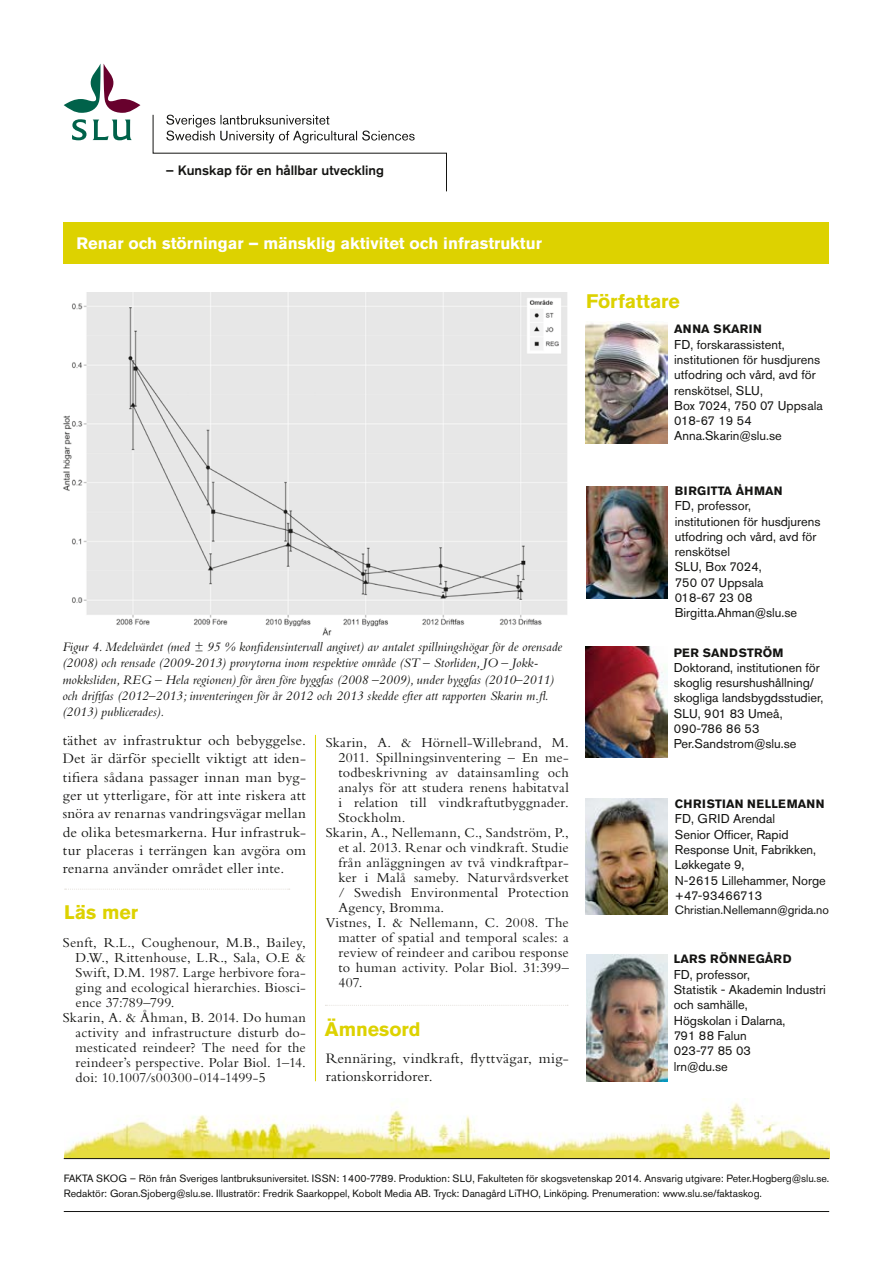
<style>
.page{position:relative;width:893px;height:1263px;background:#fff}
.page>*{position:absolute;margin:0;border:0;box-sizing:border-box;transform-origin:0 0}
.t1{font:700 19.5px "Akzidenz Grotesk Std";color:#ddd200}
.t2{font:700 16.5px "Akzidenz Grotesk Std";color:#fff}
.t3{font:15px/18.3px "Bembo Std";letter-spacing:.015em;color:#141412;text-align:justify}
.t4{font:15px/18px "Bembo";letter-spacing:.025em;color:#141412}
.t5{font:14.25px "Bembo Std";letter-spacing:.015em;color:#141412}
.t6{font:italic 13.5px/16.2px "Bembo Std";color:#141412}
.t7{font:500 13.5px "Akzidenz Grotesk Std";color:#141412}
.t8{font:12.75px/15.3px "Akzidenz Grotesk Std";color:#141412}
.t9{font:700 12px "Akzidenz Grotesk Std";letter-spacing:.015em;color:#141412}
.t10{font:700 12px "Akzidenz Grotesk Std";letter-spacing:.035em;color:#141412}
.t11{font:12px "Akzidenz Grotesk Std";color:#141412}
.t12{font:10.5px/15px "Akzidenz Grotesk Std";color:#141412}
</style>
<div class="page">
<svg style="left:152px;top:114px;width:295px;height:78px"></svg>
<svg style="left:64px;top:64px;width:76px;height:49px"></svg>
<svg style="left:72px;top:119px;width:15px;height:21px"></svg>
<svg style="left:93px;top:120px;width:39px;height:20px"></svg>
<img style="left:64px;top:1102px;width:766px;height:56px">
<div style="left:64px;top:222px;width:765px;height:42px;background:#ddd200"></div>
<hr style="left:64px;top:1158px;width:765px;height:1px;background:#141412">
<hr style="left:64px;top:1211px;width:765px;height:1px;background:#141412">
<hr style="left:315px;top:735px;width:1px;height:346px;background:#ddd200">
<svg style="left:65px;top:889px;width:225px;height:1px"></svg>
<svg style="left:325px;top:1005px;width:243px;height:1px"></svg>
<img style="left:585px;top:798px;width:82px;height:117px">
<img style="left:586px;top:954px;width:82px;height:127px">
<img style="left:585px;top:322px;width:82px;height:122px">
<img style="left:585px;top:646px;width:82px;height:111px">
<img style="left:587px;top:486px;width:81px;height:113px">
<img style="left:63px;top:293px;width:504px;height:343px">
<p class="t7" style="left:166px;top:162px;width:220px">– Kunskap för en hållbar utveckling</p>
<p class="t2" style="left:77px;top:234px;width:467px">Renar och störningar – mänsklig aktivitet och infrastruktur</p>
<p class="t6" style="left:62px;top:639px;width:501px">Figur 4. Medelvärdet (med ± 95 % konfidensintervall angivet) av antalet spillningshögar för de orensade (2008) och rensade (2009-2013) provytorna inom respektive område (ST – Storliden, JO – Jokk&shy;mokksliden, REG – Hela regionen) för åren före byggfas (2008 –2009), under byggfas (2010–2011) och driftfas (2012–2013; inventeringen för år 2012 och 2013 skedde efter att rapporten Skarin m.fl. (2013) publicerades).</p>
<p class="t5" style="left:326px;top:734px;width:245px">Skarin, A. &amp; Hörnell-Willebrand, M.</p>
<p class="t5" style="left:338px;top:749px;width:232px">2011. Spillningsinventering – En me-</p>
<p class="t5" style="left:338px;top:764px;width:232px">todbeskrivning av datainsamling och</p>
<p class="t5" style="left:338px;top:779px;width:232px">analys för att studera renens habitatval</p>
<p class="t5" style="left:338px;top:794px;width:232px">i relation till vindkraftutbyggnader.</p>
<p class="t5" style="left:338px;top:809px;width:68px">Stockholm.</p>
<p class="t5" style="left:326px;top:824px;width:245px">Skarin, A., Nellemann, C., Sandström, P.,</p>
<p class="t5" style="left:338px;top:839px;width:232px">et al. 2013. Renar och vindkraft. Studie</p>
<p class="t5" style="left:338px;top:854px;width:232px">från anläggningen av två vindkraftpar-</p>
<p class="t5" style="left:338px;top:869px;width:232px">ker i Malå sameby. Naturvårdsverket</p>
<p class="t5" style="left:338px;top:884px;width:232px">/ Swedish Environmental Protection</p>
<p class="t5" style="left:338px;top:899px;width:107px">Agency, Bromma.</p>
<p class="t5" style="left:326px;top:914px;width:245px">Vistnes, I. &amp; Nellemann, C. 2008. The</p>
<p class="t5" style="left:338px;top:929px;width:232px">matter of spatial and temporal scales: a</p>
<p class="t5" style="left:338px;top:944px;width:232px">review of reindeer and caribou response</p>
<p class="t5" style="left:338px;top:959px;width:232px">to human activity. Polar Biol. 31:399–</p>
<p class="t5" style="left:338px;top:974px;width:26px">407.</p>
<p class="t3" style="left:63px;top:731px;width:245px">täthet av infrastruktur och bebyggelse.<br>Det är därför speciellt viktigt att iden&shy;tifiera sådana passager innan man byg&shy;ger ut ytterligare, för att inte riskera att snöra av renarnas vandringsvägar mellan de olika betesmarkerna. Hur infrastruk&shy;tur placeras i terrängen kan avgöra om renarna använder området eller inte.</p>
<h1 class="t1" style="left:64px;top:901px;width:75px">Läs mer</h1>
<p class="t5" style="left:63px;top:934px;width:244px">Senft, R.L., Coughenour, M.B., Bailey,</p>
<p class="t5" style="left:76px;top:949px;width:232px">D.W., Rittenhouse, L.R., Sala, O.E &amp;</p>
<p class="t5" style="left:76px;top:964px;width:232px">Swift, D.M. 1987. Large herbivore fora-</p>
<p class="t5" style="left:76px;top:979px;width:232px">ging and ecological hierarchies. Biosci-</p>
<p class="t5" style="left:76px;top:994px;width:100px">ence 37:789–799.</p>
<p class="t5" style="left:63px;top:1009px;width:244px">Skarin, A. &amp; Åhman, B. 2014. Do human</p>
<p class="t5" style="left:76px;top:1024px;width:232px">activity and infrastructure disturb do-</p>
<p class="t5" style="left:76px;top:1039px;width:232px">mesticated reindeer? The need for the</p>
<p class="t5" style="left:76px;top:1054px;width:232px">reindeer’s perspective. Polar Biol. 1–14.</p>
<p class="t5" style="left:76px;top:1069px;width:192px">doi: 10.1007/s00300-014-1499-5</p>
<h1 class="t1" style="left:325px;top:1017px;width:97px">Ämnesord</h1>
<p class="t4" style="left:326px;top:1049px;width:245px">Rennäring, vindkraft, flyttvägar, mig&shy;rationskorridorer.</p>
<h1 class="t1" style="left:586px;top:290px;width:95px">Författare</h1>
<p class="t10" style="left:674px;top:322px;width:89px">Anna Skarin</p>
<p class="t8" style="left:674px;top:336px;width:150px">FD, forskarassistent, institutionen för husdjurens utfodring och vård, avd för renskötsel, SLU,<br>Box 7024, 750 07 Uppsala<br>018-67 19 54<br>Anna.Skarin@slu.se</p>
<p class="t9" style="left:675px;top:484px;width:109px">Birgitta Åhman</p>
<p class="t8" style="left:675px;top:498px;width:147px">FD, professor,<br>institutionen för husdjurens utfodring och vård, avd för renskötsel<br>SLU, Box 7024,<br>750 07 Uppsala<br>018-67 23 08<br>Birgitta.Ahman@slu.se</p>
<p class="t9" style="left:674px;top:645px;width:111px">Per Sandström</p>
<p class="t8" style="left:674px;top:660px;width:151px">Doktorand, institutionen för skoglig resurshushållning/ skogliga landsbygdsstudier,<br>SLU, 901 83 Umeå,<br>090-786 86 53<br>Per.Sandstrom@slu.se</p>
<p class="t10" style="left:675px;top:797px;width:151px">Chr istian Nellemann</p>
<p class="t8" style="left:675px;top:811px;width:153px">FD, GRID Arendal<br>Senior Officer, Rapid<br>Response Unit, Fabrikken,<br>Løkkegate 9,<br>N-2615 Lillehammer, Norge +47-93466713</p>
<p class="t11" style="left:675px;top:903px;width:156px">Christian.Nellemann@grida.no</p>
<p class="t9" style="left:674px;top:952px;width:110px">Lars Rönnegård</p>
<p class="t8" style="left:674px;top:966px;width:154px">FD, professor,<br>Statistik - Akademin Industri och samhälle,<br>Högskolan i Dalarna,<br>791 88 Falun<br>023-77 85 03<br>lrn@du.se</p>
<p class="t12" style="left:64px;top:1170px;width:767px">FAKTA SKOG – Rön från Sveriges lantbruksuniversitet. ISSN: 1400-7789. Produktion: SLU, Fakulteten för skogsvetenskap 2014. Ansvarig utgivare: Peter.Hogberg@slu.se.<br>Redaktör: Goran.Sjoberg@slu.se. Illustratör: Fredrik Saarkoppel, Kobolt Media AB. Tryck: Danagård LiTHO, Linköping. Prenumeration: www.slu.se/faktaskog.</p>
</div>
